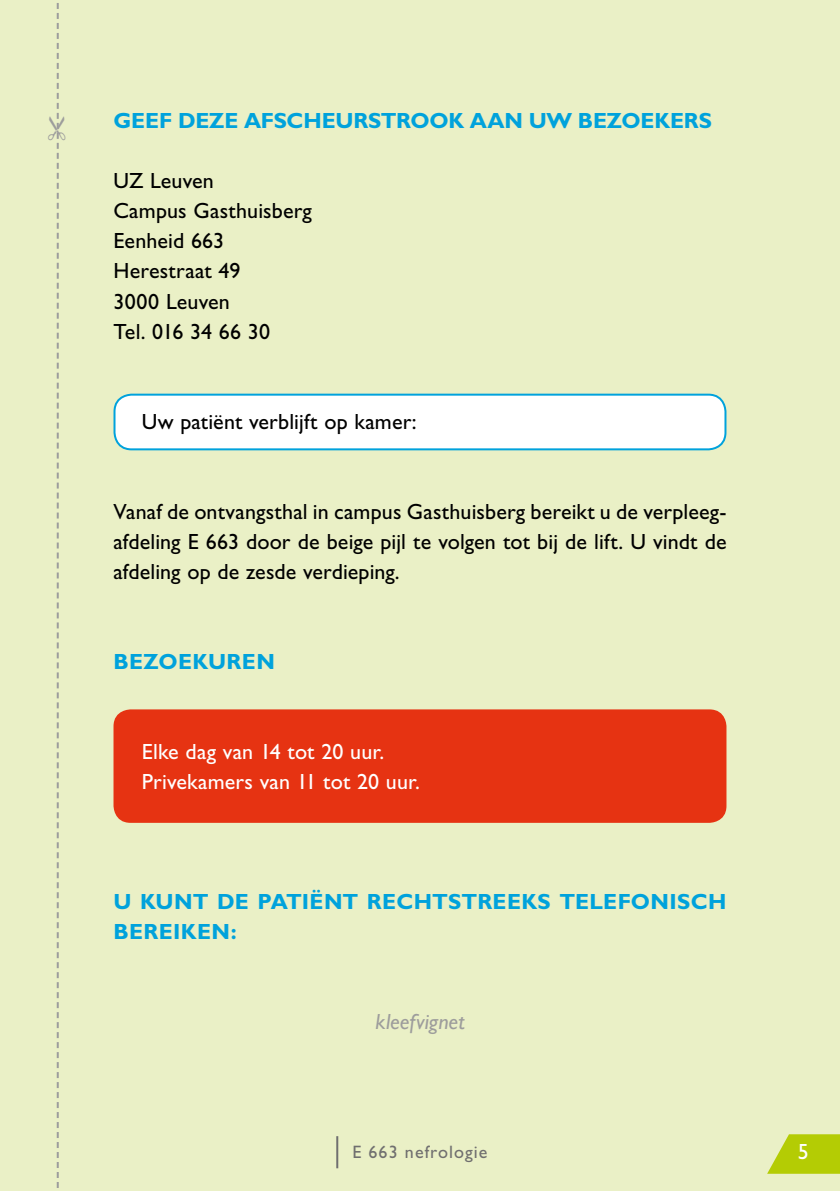
<style>
.page{position:relative;width:840px;height:1191px;background:#fff}
.page>*{position:absolute;margin:0;border:0;box-sizing:border-box;transform-origin:0 0}
.t1{font:22px/30px "Gill Sans Std";letter-spacing:.005em;color:#000;text-align:justify}
.t2{font:700 22px/30px "Gill Sans Std";color:#00a2dc}
.t3{font:22px "Gill Sans Std";letter-spacing:.005em;color:#fff}
.t4{font:italic 22px "Gill Sans Std";letter-spacing:.005em;color:#9d9d9c}
.t5{font:18px "Gill Sans Std";letter-spacing:.06em;color:#706f6f}
</style>
<div class="page">
<div style="left:0;top:0;width:839px;height:1191px;background:#eaf0c6"></div>
<div style="left:113px;top:709px;width:613px;height:114px;background:#e63312;border-radius:17px"></div>
<div style="left:114px;top:395px;width:611px;height:54px;background:#fff;border-radius:17px"></div>
<div style="left:113px;top:394px;width:613px;height:56px;border:2px solid #00a2dc;border-radius:17px"></div>
<svg style="left:767px;top:1134px;width:72px;height:39px"></svg>
<hr style="left:336px;top:1136px;width:2px;height:32px;background:#706f6f">
<svg style="left:56px;top:3px;width:3px;height:1185px"></svg>
<p class="t2" style="left:113px;top:106px;width:599px">GEEF DEZE AFSCHEURSTROOK AAN UW BEZOEKERS</p>
<p class="t1" style="left:113px;top:166px;width:102px">UZ Leuven</p>
<p class="t1" style="left:113px;top:196px;width:200px">Campus Gasthuisberg</p>
<p class="t1" style="left:113px;top:226px;width:112px">Eenheid 663</p>
<p class="t1" style="left:113px;top:256px;width:128px">Herestraat 49</p>
<p class="t1" style="left:113px;top:286px;width:118px">3000 Leuven</p>
<p class="t1" style="left:113px;top:316px;width:158px">Tel. 016 34 66 30</p>
<p class="t1" style="left:142px;top:406px;width:276px">Uw patiënt verblijft op kamer:</p>
<p class="t1" style="left:113px;top:496px;width:614px">Vanaf de ontvangsthal in campus Gasthuisberg bereikt u de verpleeg&shy;afdeling E 663 door de beige pijl te volgen tot bij de lift. U vindt de afdeling op de zesde verdieping.</p>
<p class="t2" style="left:113px;top:646px;width:163px">BEZOEKUREN</p>
<p class="t3" style="left:142px;top:738px;width:244px">Elke dag van 14 tot 20 uur.</p>
<p class="t3" style="left:142px;top:768px;width:279px">Privekamers van 11 tot 20 uur.</p>
<p class="t2" style="left:113px;top:886px;width:614px">U KUNT DE PATIËNT RECHTSTREEKS TELEFONISCH<br>BEREIKEN:</p>
<p class="t4" style="left:375px;top:1008px;width:90px">kleefvignet</p>
<p class="t5" style="left:352px;top:1141px;width:137px">E 663 nefrologie</p>
<p class="t3" style="left:797px;top:1138px;width:12px">5</p>
</div>
